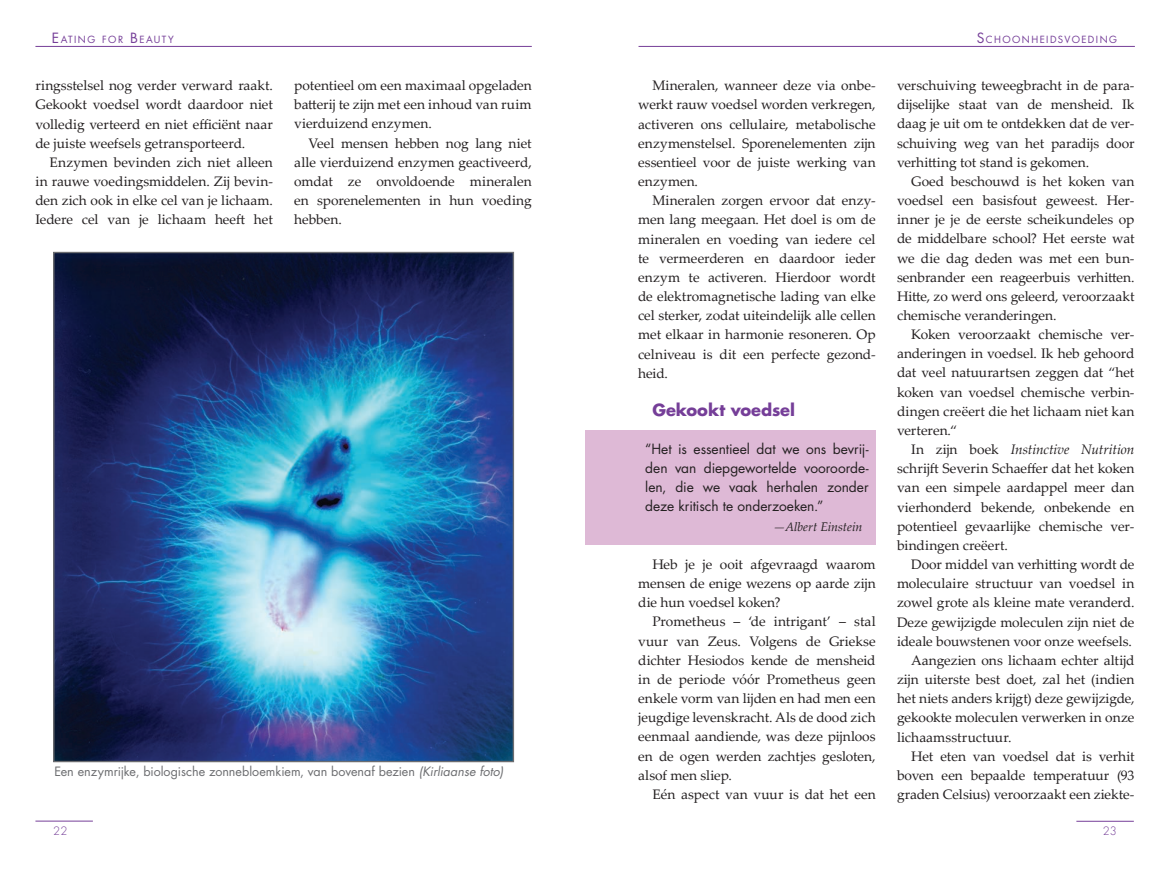
<style>
.page{position:relative;width:1170px;height:869px;background:#fff}
.page>*{position:absolute;margin:0;border:0;box-sizing:border-box;transform-origin:0 0}
.Standaard{font:700 16.25px "Futura";color:#753e98}
.Standaard-2{font:13.75px/19.1px "Palatino Linotype";color:#231f20;text-align:justify}
.Standaard-3{font:13.75px/19.1px "Futura";letter-spacing:-.005em;color:#231f20;text-align:justify}
.Standaard-4{font:12.5px "Futura";color:#6c6d70}
.Standaard-5{font:italic 12.5px "Palatino Linotype";letter-spacing:-.005em;color:#231f20}
.t1{font:italic 300 11.25px "Futura";color:#753e98}
.t2{font:9.62px "Futura";letter-spacing:.15em;color:#753e98}
.s1{font-size:13.75px}
.s2{font-style:italic}
</style>
<div class="page">
<hr style="left:35px;top:46px;width:496px;height:1px;background:#753e98">
<hr style="left:1076px;top:820px;width:57px;height:1px;background:#753e98">
<hr style="left:35px;top:820px;width:58px;height:1px;background:#753e98">
<hr style="left:638px;top:46px;width:496px;height:1px;background:#753e98">
<div style="left:585px;top:430px;width:290px;height:114px;background:#deb9d6"></div>
<img style="left:55px;top:254px;width:457px;height:505px">
<p class="t2" style="left:52px;top:33px;width:123px"><span class="s1">E</span>ATING FOR <span class="s1">B</span>EAUTY</p>
<p class="Standaard-2" style="left:35px;top:75px;width:239px">ringsstelsel nog verder verward raakt.<br>Gekookt voedsel wordt daardoor niet volledig verteerd en niet efficiënt naar de juiste weefsels getransporteerd.</p>
<p class="Standaard-2" style="left:35px;top:152px;width:239px;text-indent:14px">Enzymen bevinden zich niet alleen in rauwe voedingsmiddelen. Zij bevin&shy;den zich ook in elke cel van je lichaam.<br>Iedere cel van je lichaam heeft het</p>
<p class="Standaard-2" style="left:294px;top:75px;width:239px">potentieel om een maximaal opgeladen batterij te zijn met een inhoud van ruim vierduizend enzymen.</p>
<p class="Standaard-2" style="left:294px;top:133px;width:239px;text-indent:14px">Veel mensen hebben nog lang niet alle vierduizend enzymen geactiveerd, omdat ze onvoldoende mineralen en sporenelementen in hun voeding hebben.</p>
<p class="Standaard-4" style="left:54px;top:762px;width:450px">Een enzymrijke, biologische zonnebloemkiem, van bovenaf bezien <span class="s2">(Kirliaanse foto)</span></p>
<p class="Standaard-2" style="left:638px;top:75px;width:239px;text-indent:14px">Mineralen, wanneer deze via onbe&shy;werkt rauw voedsel worden verkregen, activeren ons cellulaire, metabolische enzymenstelsel. Sporenelementen zijn essentieel voor de juiste werking van enzymen.</p>
<p class="Standaard-2" style="left:638px;top:190px;width:239px;text-indent:14px">Mineralen zorgen ervoor dat enzy&shy;men lang meegaan. Het doel is om de mineralen en voeding van iedere cel te vermeerderen en daardoor ieder enzym te activeren. Hierdoor wordt de elektromagnetische lading van elke cel sterker, zodat uiteindelijk alle cellen met elkaar in harmonie resoneren. Op celniveau is dit een perfecte gezond&shy;heid.</p>
<p class="Standaard" style="left:652px;top:398px;width:144px">Gekookt voedsel</p>
<p class="Standaard-3" style="left:645px;top:439px;width:225px">“Het is essentieel dat we ons bevrij&shy;den van diepgewortelde vooroorde&shy;len, die we vaak herhalen zonder deze kritisch te onderzoeken.”</p>
<p class="Standaard-5" style="left:773px;top:517px;width:90px">—Albert Einstein</p>
<p class="Standaard-2" style="left:638px;top:554px;width:239px;text-indent:14px">Heb je je ooit afgevraagd waarom mensen de enige wezens op aarde zijn die hun voedsel koken?</p>
<p class="Standaard-2" style="left:638px;top:611px;width:239px;text-indent:14px">Prometheus – ‘de intrigant’ – stal vuur van Zeus. Volgens de Griekse dichter Hesiodos kende de mensheid in de periode vóór Prometheus geen enkele vorm van lijden en had men een jeugdige levenskracht. Als de dood zich eenmaal aandiende, was deze pijnloos en de ogen werden zachtjes gesloten, alsof men sliep.</p>
<p class="Standaard-2" style="left:652px;top:783px;width:225px">Eén aspect van vuur is dat het een</p>
<p class="t2" style="left:976px;top:33px;width:142px"><span class="s1">S</span> CHOONHEI DSVOEDI NG</p>
<p class="Standaard-2" style="left:896px;top:75px;width:239px">verschuiving teweegbracht in de para&shy;dijselijke staat van de mensheid. Ik daag je uit om te ontdekken dat de ver&shy;schuiving weg van het paradijs door verhitting tot stand is gekomen.</p>
<p class="Standaard-2" style="left:896px;top:171px;width:239px;text-indent:14px">Goed beschouwd is het koken van voedsel een basisfout geweest. Her&shy;inner je je de eerste scheikundeles op de middelbare school? Het eerste wat we die dag deden was met een bun&shy;senbrander een reageerbuis verhitten.<br>Hitte, zo werd ons geleerd, veroorzaakt chemische veranderingen.</p>
<p class="Standaard-2" style="left:896px;top:324px;width:239px;text-indent:14px">Koken veroorzaakt chemische ver&shy;anderingen in voedsel. Ik heb gehoord dat veel natuurartsen zeggen dat “het koken van voedsel chemische verbin&shy;dingen creëert die het lichaam niet kan verteren.“</p>
<p class="Standaard-2" style="left:896px;top:439px;width:239px;text-indent:14px">In zijn boek <span class="s2">Instinctive Nutrition </span>schrijft Severin Schaeffer dat het koken van een simpele aardappel meer dan vierhonderd bekende, onbekende en potentieel gevaarlijke chemische ver&shy;bindingen creëert.</p>
<p class="Standaard-2" style="left:896px;top:554px;width:239px;text-indent:14px">Door middel van verhitting wordt de moleculaire structuur van voedsel in zowel grote als kleine mate veranderd.<br>Deze gewijzigde moleculen zijn niet de ideale bouwstenen voor onze weefsels.</p>
<p class="Standaard-2" style="left:896px;top:649px;width:239px;text-indent:14px">Aangezien ons lichaam echter altijd zijn uiterste best doet, zal het (indien het niets anders krijgt) deze gewijzigde, gekookte moleculen verwerken in onze lichaamsstructuur.</p>
<p class="Standaard-2" style="left:896px;top:745px;width:239px;text-indent:14px">Het eten van voedsel dat is verhit boven een bepaalde temperatuur (93 graden Celsius) veroorzaakt een ziekte-</p>
<p class="t1" style="left:53px;top:823px;width:16px">22</p>
<p class="t1" style="left:1102px;top:823px;width:15px">23</p>
</div>
